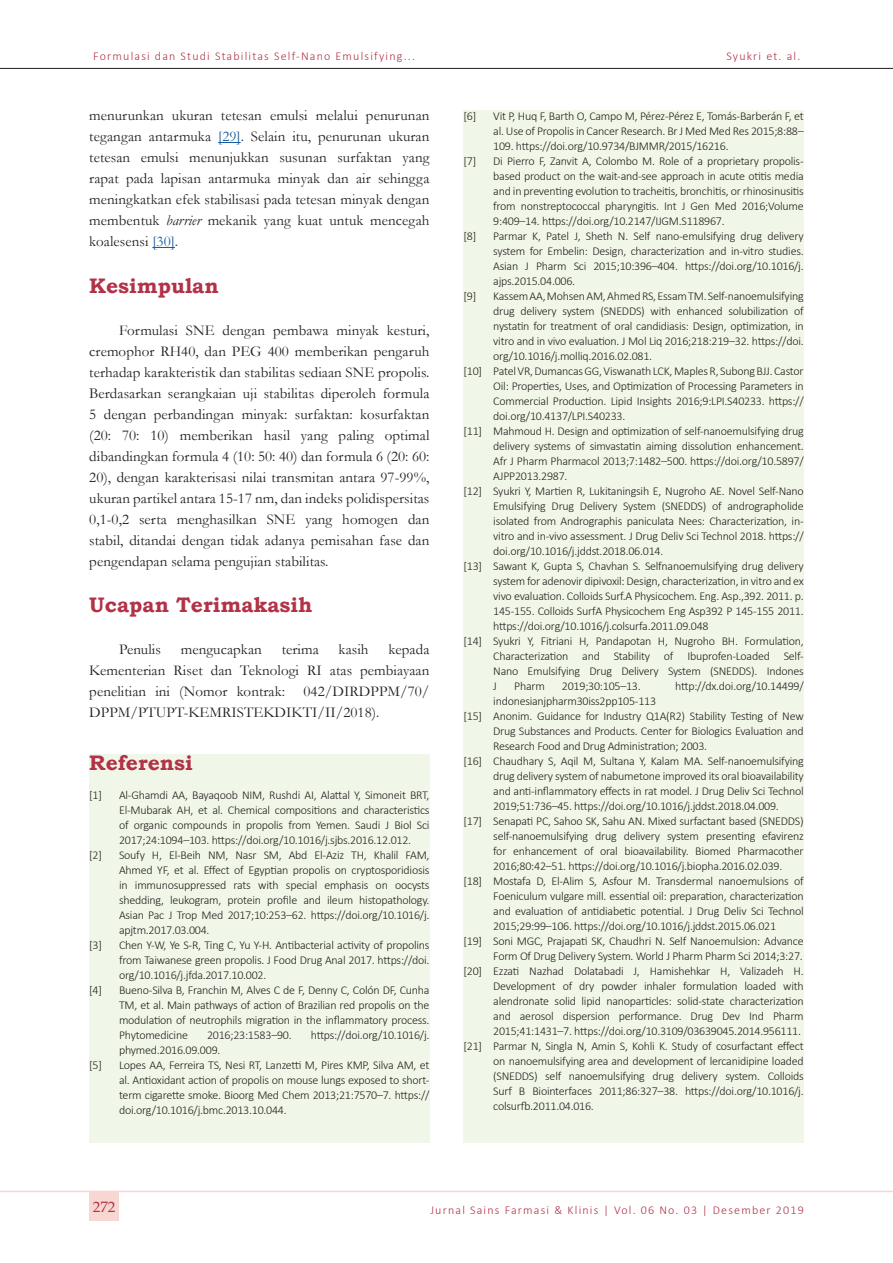
<style>
.page{position:relative;width:893px;height:1263px;background:#fff}
.page>*{position:absolute;margin:0;border:0;box-sizing:border-box;transform-origin:0 0}
.t1{font:700 21px "Bookman Old Style";color:#b23247}
.t2{font:15px/21px "Garamond";letter-spacing:.005em;color:#231f20;text-align:justify}
.t3{font:15px "Book Antiqua";color:#b23247}
.t4{font:300 12px/15px "Calibri";letter-spacing:-.02em;color:#231f20;text-align:justify}
.t5{font:300 12px "Calibri";letter-spacing:.1em;color:#b23247}
.s1{color:#175d9e}
.s2{font-style:italic}
</style>
<div class="page">
<hr style="left:0;top:68px;width:893px;height:1px;background:#231f20">
<hr style="left:0;top:1191px;width:893px;height:1px;background:#f8d6d2">
<div style="left:89px;top:1191px;width:30px;height:30px;background:#f8d6d2"></div>
<svg style="left:218px;top:142px;width:23px;height:1px"></svg>
<svg style="left:152px;top:247px;width:23px;height:1px"></svg>
<div style="left:89px;top:755px;width:340px;height:388px;background:#f1f7e8"></div>
<div style="left:463px;top:111px;width:341px;height:1032px;background:#f1f7e8"></div>
<p class="t5" style="left:93px;top:49px;width:323px">Formulasi dan Studi Stabilitas Self-Nano Emulsifying...</p>
<p class="t5" style="left:726px;top:49px;width:75px">Syukri et. al.</p>
<p class="t2" style="left:89px;top:105px;width:342px">menurunkan ukuran tetesan emulsi melalui penurunan tegangan antarmuka <span class="s1">[29]</span>. Selain itu, penurunan ukuran tetesan emulsi menunjukkan susunan surfaktan yang rapat pada lapisan antarmuka minyak dan air sehingga meningkatkan efek stabilisasi pada tetesan minyak dengan membentuk <span class="s2">barrier</span> mekanik yang kuat untuk mencegah koalesensi <span class="s1">[30]</span>.</p>
<p class="t1" style="left:89px;top:270px;width:131px">Kesimpulan</p>
<p class="t2" style="left:89px;top:319px;width:342px;text-indent:30px">Formulasi SNE dengan pembawa minyak kesturi, cremophor RH40, dan PEG 400 memberikan pengaruh terhadap karakteristik dan stabilitas sediaan SNE propolis.<br>Berdasarkan serangkaian uji stabilitas diperoleh formula 5 dengan perbandingan minyak: surfaktan: kosurfaktan (20: 70: 10) memberikan hasil yang paling optimal dibandingkan formula 4 (10: 50: 40) dan formula 6 (20: 60:<br>20), dengan karakterisasi nilai transmitan antara 97-99%, ukuran partikel antara 15-17 nm, dan indeks polidispersitas 0,1-0,2 serta menghasilkan SNE yang homogen dan stabil, ditandai dengan tidak adanya pemisahan fase dan pengendapan selama pengujian stabilitas.</p>
<p class="t1" style="left:89px;top:589px;width:225px">Ucapan Terimakasih</p>
<p class="t2" style="left:119px;top:638px;width:43px">Penulis</p>
<p class="t2" style="left:181px;top:638px;width:83px">mengucapkan</p>
<p class="t2" style="left:282px;top:638px;width:39px">terima</p>
<p class="t2" style="left:339px;top:638px;width:31px">kasih</p>
<p class="t2" style="left:89px;top:638px;width:342px;text-indent:299px">kepada Kementerian Riset dan Teknologi RI atas pembiayaan penelitian ini (Nomor kontrak: 042/DIRDPPM/70/ DPPM/PTUPT-KEMRISTEKDIKTI/II/2018).</p>
<p class="t1" style="left:89px;top:747px;width:105px">Referensi</p>
<p class="t4" style="left:89px;top:787px;width:14px">[1]</p>
<p class="t4" style="left:119px;top:787px;width:312px">Al-Ghamdi AA, Bayaqoob NIM, Rushdi AI, Alattal Y, Simoneit BRT, El-Mubarak AH, et al. Chemical compositions and characteristics of organic compounds in propolis from Yemen. Saudi J Biol Sci 2017;24:1094–103. https://doi.org/10.1016/j.sjbs.2016.12.012.</p>
<p class="t4" style="left:89px;top:847px;width:14px">[2]</p>
<p class="t4" style="left:119px;top:847px;width:312px">Soufy H, El-Beih NM, Nasr SM, Abd El-Aziz TH, Khalil FAM, Ahmed YF, et al. Effect of Egyptian propolis on cryptosporidiosis in immunosuppressed rats with special emphasis on oocysts shedding, leukogram, protein profile and ileum histopathology.<br>Asian Pac J Trop Med 2017;10:253–62. https://doi.org/10.1016/j. apjtm.2017.03.004.</p>
<p class="t4" style="left:89px;top:937px;width:14px">[3]</p>
<p class="t4" style="left:119px;top:937px;width:312px">Chen Y-W, Ye S-R, Ting C, Yu Y-H. Antibacterial activity of propolins from Taiwanese green propolis. J Food Drug Anal 2017. https://doi. org/10.1016/j.jfda.2017.10.002.</p>
<p class="t4" style="left:89px;top:982px;width:14px">[4]</p>
<p class="t4" style="left:119px;top:982px;width:312px">Bueno-Silva B, Franchin M, Alves C de F, Denny C, Colón DF, Cunha TM, et al. Main pathways of action of Brazilian red propolis on the modulation of neutrophils migration in the inflammatory process.<br>Phytomedicine</p>
<p class="t4" style="left:207px;top:1027px;width:86px">2016;23:1583–90.</p>
<p class="t4" style="left:311px;top:1027px;width:120px">https://doi.org/10.1016/j.</p>
<p class="t4" style="left:119px;top:1042px;width:103px">phymed.2016.09.009.</p>
<p class="t4" style="left:89px;top:1057px;width:14px">[5]</p>
<p class="t4" style="left:119px;top:1057px;width:312px">Lopes AA, Ferreira TS, Nesi RT, Lanzetti M, Pires KMP, Silva AM, et al. Antioxidant action of propolis on mouse lungs exposed to short&shy;term cigarette smoke. Bioorg Med Chem 2013;21:7570–7. https:// doi.org/10.1016/j.bmc.2013.10.044.</p>
<p class="t4" style="left:463px;top:108px;width:14px">[6]</p>
<p class="t4" style="left:493px;top:108px;width:312px">Vit P, Huq F, Barth O, Campo M, Pérez-Pérez E, Tomás-Barberán F, et al. Use of Propolis in Cancer Research. Br J Med Med Res 2015;8:88– 109. https://doi.org/10.9734/BJMMR/2015/16216.</p>
<p class="t4" style="left:463px;top:153px;width:14px">[7]</p>
<p class="t4" style="left:493px;top:153px;width:312px">Di Pierro F, Zanvit A, Colombo M. Role of a proprietary propolis&shy;based product on the wait-and-see approach in acute otitis media and in preventing evolution to tracheitis, bronchitis, or rhinosinusitis from nonstreptococcal pharyngitis. Int J Gen Med 2016;Volume 9:409–14. https://doi.org/10.2147/IJGM.S118967.</p>
<p class="t4" style="left:463px;top:228px;width:14px">[8]</p>
<p class="t4" style="left:493px;top:228px;width:312px">Parmar K, Patel J, Sheth N. Self nano-emulsifying drug delivery system for Embelin: Design, characterization and in-vitro studies.<br>Asian J Pharm Sci 2015;10:396–404. https://doi.org/10.1016/j. ajps.2015.04.006.</p>
<p class="t4" style="left:463px;top:288px;width:14px">[9]</p>
<p class="t4" style="left:493px;top:288px;width:312px">Kassem AA, Mohsen AM, Ahmed RS, Essam TM. Self-nanoemulsifying drug delivery system (SNEDDS) with enhanced solubilization of nystatin for treatment of oral candidiasis: Design, optimization, in vitro and in vivo evaluation. J Mol Liq 2016;218:219–32. https://doi. org/10.1016/j.molliq.2016.02.081.</p>
<p class="t4" style="left:493px;top:363px;width:312px;text-indent:-30px">[10] Patel VR, Dumancas GG, Viswanath LCK, Maples R, Subong BJJ. Castor Oil: Properties, Uses, and Optimization of Processing Parameters in Commercial Production. Lipid Insights 2016;9:LPI.S40233. https:// doi.org/10.4137/LPI.S40233.</p>
<p class="t4" style="left:493px;top:423px;width:312px;text-indent:-30px">[11] Mahmoud H. Design and optimization of self-nanoemulsifying drug delivery systems of simvastatin aiming dissolution enhancement.<br>Afr J Pharm Pharmacol 2013;7:1482–500. https://doi.org/10.5897/ AJPP2013.2987.</p>
<p class="t4" style="left:493px;top:483px;width:312px;text-indent:-30px">[12] Syukri Y, Martien R, Lukitaningsih E, Nugroho AE. Novel Self-Nano Emulsifying Drug Delivery System (SNEDDS) of andrographolide isolated from Andrographis paniculata Nees: Characterization, in&shy;vitro and in-vivo assessment. J Drug Deliv Sci Technol 2018. https:// doi.org/10.1016/j.jddst.2018.06.014.</p>
<p class="t4" style="left:493px;top:558px;width:312px;text-indent:-30px">[13] Sawant K, Gupta S, Chavhan S. Selfnanoemulsifying drug delivery system for adenovir dipivoxil: Design, characterization, in vitro and ex vivo evaluation. Colloids Surf.A Physicochem. Eng. Asp.,392. 2011. p.<br>145-155. Colloids SurfA Physicochem Eng Asp392 P 145-155 2011. https://doi.org/10.1016/j.colsurfa.2011.09.048</p>
<p class="t4" style="left:493px;top:633px;width:312px;text-indent:-30px">[14] Syukri Y, Fitriani H, Pandapotan H, Nugroho BH. Formulation, Characterization and Stability of Ibuprofen-Loaded Self-Nano Emulsifying Drug Delivery System (SNEDDS). Indones J</p>
<p class="t4" style="left:514px;top:678px;width:32px">Pharm</p>
<p class="t4" style="left:562px;top:678px;width:80px">2019;30:105–13.</p>
<p class="t4" style="left:675px;top:678px;width:130px">http://dx.doi.org/10.14499/</p>
<p class="t4" style="left:493px;top:693px;width:164px">indonesianjpharm30iss2pp105-113</p>
<p class="t4" style="left:493px;top:708px;width:312px;text-indent:-30px">[15] Anonim. Guidance for Industry Q1A(R2) Stability Testing of New Drug Substances and Products. Center for Biologics Evaluation and Research Food and Drug Administration; 2003.</p>
<p class="t4" style="left:493px;top:753px;width:312px;text-indent:-30px">[16] Chaudhary S, Aqil M, Sultana Y, Kalam MA. Self-nanoemulsifying drug delivery system of nabumetone improved its oral bioavailability and anti-inflammatory effects in rat model. J Drug Deliv Sci Technol 2019;51:736–45. https://doi.org/10.1016/j.jddst.2018.04.009.</p>
<p class="t4" style="left:493px;top:813px;width:312px;text-indent:-30px">[17] Senapati PC, Sahoo SK, Sahu AN. Mixed surfactant based (SNEDDS) self-nanoemulsifying drug delivery system presenting efavirenz for enhancement of oral bioavailability. Biomed Pharmacother 2016;80:42–51. https://doi.org/10.1016/j.biopha.2016.02.039.</p>
<p class="t4" style="left:493px;top:873px;width:312px;text-indent:-30px">[18] Mostafa D, El-Alim S, Asfour M. Transdermal nanoemulsions of Foeniculum vulgare mill. essential oil: preparation, characterization and evaluation of antidiabetic potential. J Drug Deliv Sci Technol 2015;29:99–106. https://doi.org/10.1016/j.jddst.2015.06.021</p>
<p class="t4" style="left:463px;top:933px;width:342px;text-align:right">[19] Soni MGC, Prajapati SK, Chaudhri N. Self Nanoemulsion: Advance<br>Form Of Drug Delivery System. World J Pharm Pharm Sci 2014;3:27.</p>
<p class="t4" style="left:493px;top:963px;width:312px;text-indent:-30px">[20] Ezzati Nazhad Dolatabadi J, Hamishehkar H, Valizadeh H.<br>Development of dry powder inhaler formulation loaded with alendronate solid lipid nanoparticles: solid-state characterization and aerosol dispersion performance. Drug Dev Ind Pharm 2015;41:1431–7. https://doi.org/10.3109/03639045.2014.956111.</p>
<p class="t4" style="left:493px;top:1038px;width:312px;text-indent:-30px">[21] Parmar N, Singla N, Amin S, Kohli K. Study of cosurfactant effect on nanoemulsifying area and development of lercanidipine loaded (SNEDDS) self nanoemulsifying drug delivery system. Colloids Surf B Biointerfaces 2011;86:327–38. https://doi.org/10.1016/j. colsurfb.2011.04.016.</p>
<p class="t3" style="left:93px;top:1196px;width:24px">272</p>
<p class="t5" style="left:430px;top:1202px;width:375px">Jurnal Sains Farmasi &amp; Klinis | Vol. 06 No. 03 | Desember 2019</p>
</div>
